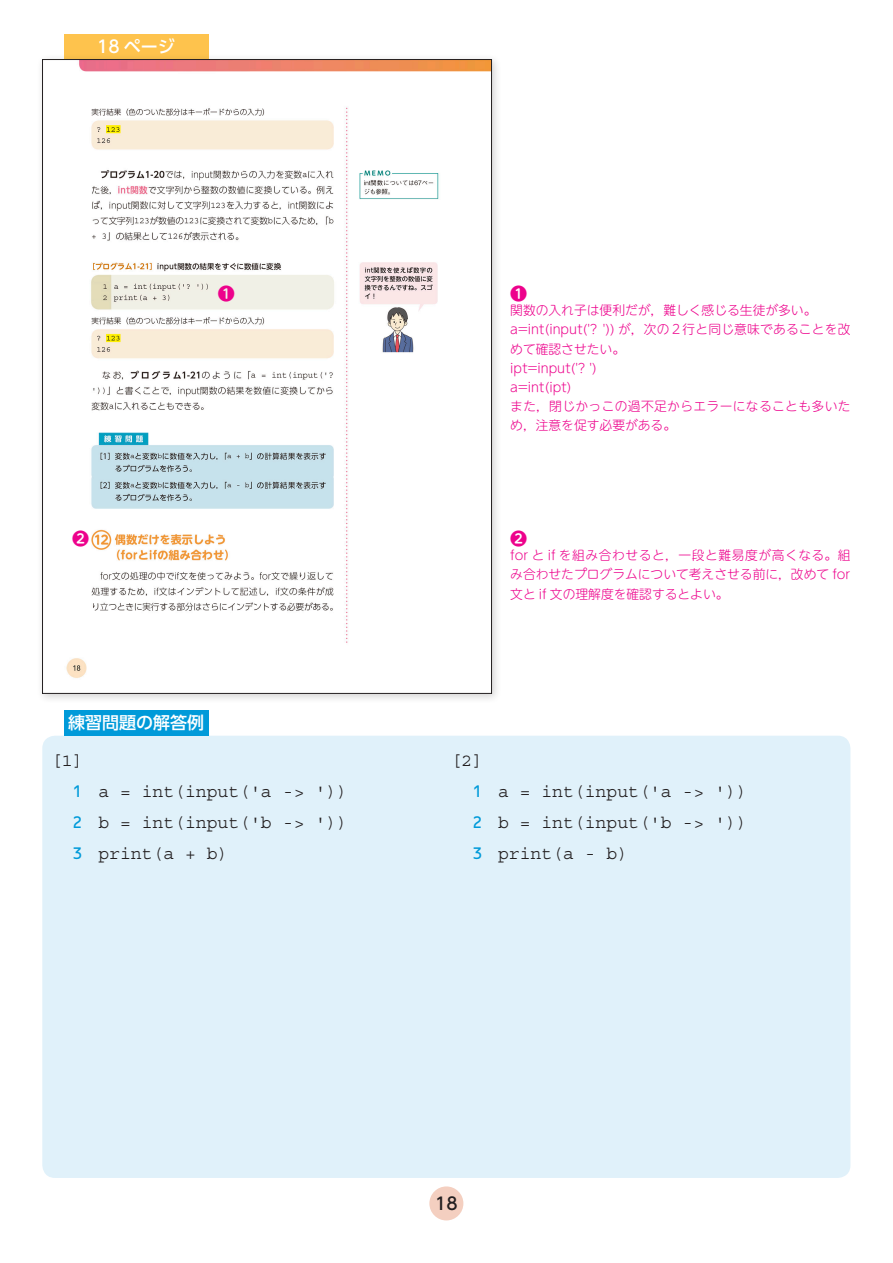
<style>
.page{position:relative;width:893px;height:1263px;background:#fff}
.page>*{position:absolute;margin:0;border:0;box-sizing:border-box;transform-origin:0 0}
.t1{font:18px/31px "Courier";color:#231f20}
.t2{font:500 16.95px "UD Shin Go Pro";color:#fff}
.t3{font:700 16.95px "UD Shin M Go Pr 6 N De";color:#ed028c}
.t4{font:500 16.95px "UD Shin Go Pr 6 N";color:#231f20}
.t5{font:300 12.75px/19.2px "UD Shin M Go Pr 6 N";color:#ed028c}
.s1{font-family:"OCRB Std";font-size:15.9px;color:#009ad9}
</style>
<div class="page">
<div style="left:42px;top:736px;width:808px;height:442px;background:#e0f1fa;border-radius:13px"></div>
<div style="left:429px;top:1186px;width:34px;height:34px;background:#f4cfc0;border-radius:50%"></div>
<div style="left:64px;top:710px;width:144px;height:26px;background:#009ad9"></div>
<div style="left:64px;top:34px;width:144px;height:26px;background:#fec34d"></div>
<div style="left:36px;top:53px;width:466px;height:651px;background:#231f20;opacity:.2"></div>
<img style="left:44px;top:61px;width:446px;height:631px">
<h2 class="t2" style="left:97px;top:33px;width:79px">18 ページ</h2>
<h2 class="t3" style="left:218px;top:279px;width:19px">❶</h2>
<h2 class="t3" style="left:72px;top:524px;width:19px">❷</h2>
<h2 class="t2" style="left:68px;top:709px;width:138px">練習問題の解答例</h2>
<h1 class="t1" style="left:72px;top:745px;width:277px;text-indent:-21px">[1]<br><span class="s1">1</span> a = int(input('a -&gt; '))<br><span class="s1">2</span> b = int(input('b -&gt; '))<br><span class="s1">3</span> print(a + b)</h1>
<h2 class="t3" style="left:510px;top:279px;width:19px">❶</h2>
<p class="t5" style="left:510px;top:300px;width:342px">関数の入れ子は便利だが，難しく感じる生徒が多い。a=int(input('? ')) が，次の２行と同じ意味であることを改めて確認させたい。<br>ipt=input('? ')<br>a=int(ipt)<br>また，閉じかっこの過不足からエラーになることも多いため，注意を促す必要がある。</p>
<h2 class="t3" style="left:510px;top:524px;width:19px">❷</h2>
<p class="t5" style="left:510px;top:545px;width:342px;text-align:justify">for と if を組み合わせると，一段と難易度が高くなる。組み合わせたプログラムについて考えさせる前に，改めて for文と if 文の理解度を確認するとよい。</p>
<h1 class="t1" style="left:472px;top:745px;width:277px;text-indent:-21px">[2]<br><span class="s1">1</span> a = int(input('a -&gt; '))<br><span class="s1">2</span> b = int(input('b -&gt; '))<br><span class="s1">3</span> print(a - b)</h1>
<h2 class="t4" style="left:435px;top:1190px;width:24px">18</h2>
</div>
